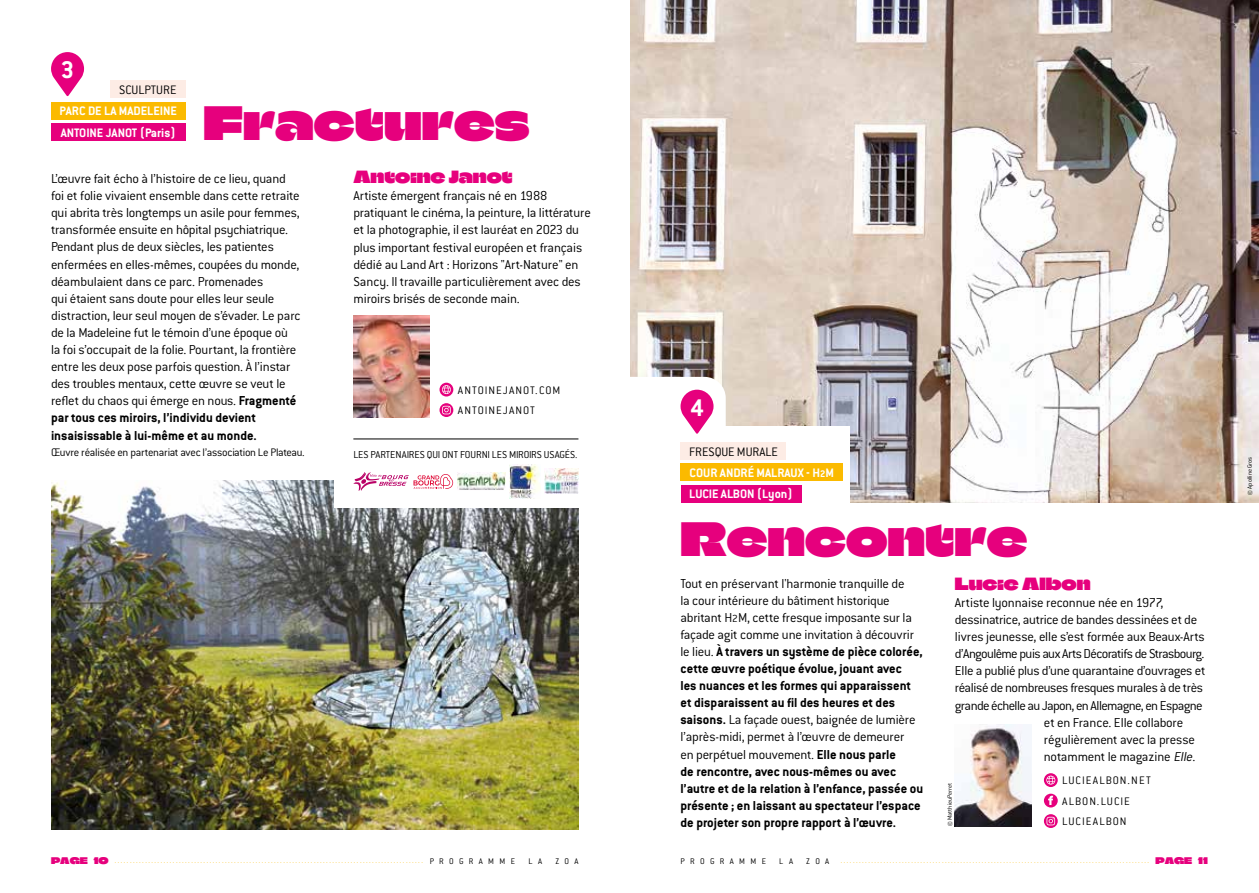
<style>
.page{position:relative;width:1259px;height:893px;background:#fff}
.page>*{position:absolute;margin:0;border:0;box-sizing:border-box;transform-origin:0 0}
.t1{font:45px "Climate Crisis";color:#e6007d}
.t2{font:700 26.4px "Conduit ITC Pro";color:#fff}
.t3{font:16.5px "Climate Crisis";color:#e6007d}
.t4{font:300 14.25px/17.1px "Conduit ITC Pro";letter-spacing:-.015em;color:#000}
.t5{font:700 14.25px/17.1px "Conduit ITC Pro";color:#000}
.t6{font:300 14.25px "Conduit ITC Pro";letter-spacing:-.045em;color:#000}
.t7{font:700 13.5px "Conduit ITC Pro";color:#fff}
.t8{font:300 13.5px "Conduit ITC Pro";color:#000}
.t9{font:300 12px/20.5px "Conduit ITC Pro";letter-spacing:.07em;color:#000}
.t10{font:300 12px "Conduit ITC Pro";letter-spacing:-.025em;color:#000}
.t11{font:300 11.1px "Conduit ITC Pro";letter-spacing:-.015em;color:#000}
.t12{font:300 9px "Conduit ITC Pro";letter-spacing:.59em;color:#000}
.t13{font:300 6.75px "Conduit ITC Pro";letter-spacing:-.015em;color:#000}
.t14{font:300 6px "Conduit ITC Pro";color:#fbba00}
.s1{font-weight:700}
.s2{font-family:"Climate Crisis";font-weight:400;font-size:9px;color:#e6007d}
.s3{font-size:9px;color:#000}
.s4{font-size:10.5px}
.s5{font-weight:300}
.s6{font-weight:300;font-size:11.25px}
.s7{font-style:italic}
</style>
<div class="page">
<img style="left:51px;top:480px;width:527px;height:349px">
<img style="left:630px;top:0;width:629px;height:502px">
<div style="left:51px;top:102px;width:134px;height:17px;background:#fbba00"></div>
<div style="left:110px;top:81px;width:75px;height:17px;background:#fdece5"></div>
<div style="left:51px;top:123px;width:134px;height:17px;background:#e6007d"></div>
<svg style="left:51px;top:52px;width:33px;height:44px"></svg>
<div style="left:61px;top:62px;width:13px;height:13px;background:#e6007d;border-radius:50%"></div>
<img style="left:955px;top:724px;width:76px;height:102px">
<svg style="left:1044px;top:773px;width:13px;height:14px"></svg>
<svg style="left:1046px;top:776px;width:9px;height:9px"></svg>
<div style="left:1044px;top:794px;width:13px;height:13px;background:#e6007d;border-radius:50%"></div>
<svg style="left:1048px;top:796px;width:5px;height:9px"></svg>
<svg style="left:1044px;top:814px;width:13px;height:14px"></svg>
<svg style="left:1046px;top:817px;width:9px;height:8px"></svg>
<div style="left:334px;top:462px;width:295px;height:45px;background:#fff"></div>
<img style="left:353px;top:315px;width:77px;height:102px">
<svg style="left:439px;top:383px;width:14px;height:13px"></svg>
<svg style="left:442px;top:385px;width:9px;height:9px"></svg>
<svg style="left:439px;top:403px;width:14px;height:14px"></svg>
<svg style="left:442px;top:406px;width:9px;height:8px"></svg>
<hr style="left:353px;top:439px;width:225px;height:1px;background:#000">
<img style="left:545px;top:469px;width:33px;height:25px">
<img style="left:458px;top:472px;width:47px;height:18px">
<svg style="left:353px;top:472px;width:100px;height:19px"></svg>
<img style="left:510px;top:465px;width:30px;height:33px">
<div style="left:629px;top:426px;width:220px;height:85px;background:#fff"></div>
<div style="left:599px;top:377px;width:126px;height:80px;background:#fff;border-radius:21px"></div>
<div style="left:680px;top:464px;width:163px;height:17px;background:#fbba00"></div>
<div style="left:680px;top:442px;width:106px;height:17px;background:#fdece5"></div>
<div style="left:680px;top:485px;width:121px;height:17px;background:#e6007d"></div>
<svg style="left:680px;top:390px;width:33px;height:44px"></svg>
<div style="left:690px;top:400px;width:13px;height:13px;background:#e6007d;border-radius:50%"></div>
<h2 class="t2" style="left:61px;top:55px;width:15px">3</h2>
<p class="t8" style="left:119px;top:82px;width:59px">SCULPTURE</p>
<p class="t7" style="left:61px;top:125px;width:117px">ANTOINE JANOT (Paris)</p>
<p class="t7" style="left:60px;top:103px;width:119px">PARC DE LA MADELEINE</p>
<h1 class="t1" style="left:204px;top:82px;width:327px">Fractures</h1>
<p class="t4" style="left:51px;top:170px;width:251px">L’œuvre fait écho à l’histoire de ce lieu, quand foi et folie vivaient ensemble dans cette retraite qui abrita très longtemps un asile pour femmes, transformée ensuite en hôpital psychiatrique.<br>Pendant plus de deux siècles, les patientes enfermées en elles-mêmes, coupées du monde, déambulaient dans ce parc. Promenades<br>qui étaient sans doute pour elles leur seule distraction, leur seul moyen de s’évader. Le parc de la Madeleine fut le témoin d’une époque où la foi s’occupait de la folie. Pourtant, la frontière entre les deux pose parfois question. À l’instar des troubles mentaux, cette œuvre se veut le reflet du chaos qui émerge en nous. <span class="s1">Fragmenté par tous ces miroirs, l’individu devient insaisissable à lui‑même et au monde.</span></p>
<p class="t10" style="left:51px;top:446px;width:255px">Œuvre réalisée en partenariat avec l’association Le Plateau.</p>
<p class="t3" style="left:353px;top:162px;width:161px">Antoine Janot</p>
<p class="t4" style="left:353px;top:187px;width:239px">Artiste émergent français né en 1988 pratiquant le cinéma, la peinture, la littérature et la photographie, il est lauréat en 2023 du plus important festival européen et français dédié au Land Art : Horizons "Art-Nature" en Sancy. Il travaille particulièrement avec des miroirs brisés de seconde main.</p>
<p class="t9" style="left:458px;top:380px;width:104px">ANTOINEJANOT.COM<br>ANTOINEJANOT</p>
<p class="t11" style="left:353px;top:449px;width:225px">LES PARTENAIRES QUI ONT FOURNI LES MIROIRS USAGÉS.</p>
<p class="t14" style="left:51px;top:859px;width:465px"><span class="s2">PAGE 10</span> ----------------------------------------------------------------------------------------------------- <span class="s3">P R O G R A M M E</span></p>
<p class="t12" style="left:528px;top:857px;width:15px">L A</p>
<p class="t12" style="left:555px;top:857px;width:25px">ZOA</p>
<h2 class="t2" style="left:690px;top:392px;width:15px">4</h2>
<p class="t8" style="left:689px;top:444px;width:90px">FRESQUE MURALE</p>
<p class="t7" style="left:689px;top:486px;width:105px">LUCIE ALBON (Lyon)</p>
<p class="t7" style="left:689px;top:465px;width:146px">COUR ANDRÉ MALRAUX - H<span class="s4">2</span>M</p>
<h1 class="t1" style="left:680px;top:497px;width:348px">Rencontre</h1>
<p class="t5" style="left:680px;top:574px;width:244px"><span class="s5">Tout en préservant l'harmonie tranquille de<br>la cour intérieure du bâtiment historique abritant H</span><span class="s6">2</span><span class="s5">M, cette fresque imposante sur la façade agit comme une invitation à découvrir le lieu.</span> À travers un système de pièce colorée, cette œuvre poétique évolue, jouant avec<br>les nuances et les formes qui apparaissent et disparaissent au fil des heures et des saisons. <span class="s5">La façade ouest, baignée de lumière l’après-midi, permet à l’œuvre de demeurer<br>en perpétuel mouvement.</span> Elle nous parle<br>de rencontre, avec nous-mêmes ou avec l’autre et de la relation à l’enfance, passée ou présente ; en laissant au spectateur l’espace de projeter son propre rapport à l’œuvre.</p>
<p class="t3" style="left:955px;top:569px;width:137px">Lucie Albon</p>
<p class="t4" style="left:955px;top:594px;width:210px">Artiste lyonnaise reconnue née en 1977,</p>
<p class="t4" style="left:955px;top:611px;width:244px">dessinatrice, autrice de bandes dessinées et de</p>
<p class="t4" style="left:955px;top:628px;width:251px">livres jeunesse, elle s’est formée aux Beaux‑Arts</p>
<p class="t6" style="left:955px;top:646px;width:251px">d’Angoulême puis aux Arts Décoratifs de Strasbourg.</p>
<p class="t4" style="left:955px;top:662px;width:252px">Elle a publié plus d’une quarantaine d’ouvrages et</p>
<p class="t4" style="left:955px;top:680px;width:250px">réalisé de nombreuses fresques murales à de très</p>
<p class="t6" style="left:955px;top:697px;width:249px">grande échelle au Japon, en Allemagne, en Espagne</p>
<p class="t4" style="left:1044px;top:714px;width:141px">et en France. Elle collabore</p>
<p class="t4" style="left:1044px;top:731px;width:152px">régulièrement avec la presse</p>
<p class="t4" style="left:1044px;top:748px;width:153px">notamment le magazine <span class="s7">Elle</span>.</p>
<p class="t13" style="left:946px;top:826px;width:44px;rotate:-90deg">© MatthieuPerret</p>
<p class="t9" style="left:1062px;top:770px;width:90px">LUCIEALBON.NET<br>ALBON.LUCIE<br>LUCIEALBON</p>
<p class="t12" style="left:680px;top:857px;width:87px">PROGRAMME</p>
<p class="t12" style="left:779px;top:857px;width:15px">L A</p>
<p class="t12" style="left:806px;top:857px;width:25px">ZOA</p>
<p class="t14" style="left:841px;top:859px;width:369px">----------------------------------------------------------------------------------------------------- <span class="s2">PAGE 11</span></p>
<p class="t13" style="left:1246px;top:494px;width:39px;rotate:-90deg">© Apolline Gros</p>
</div>
